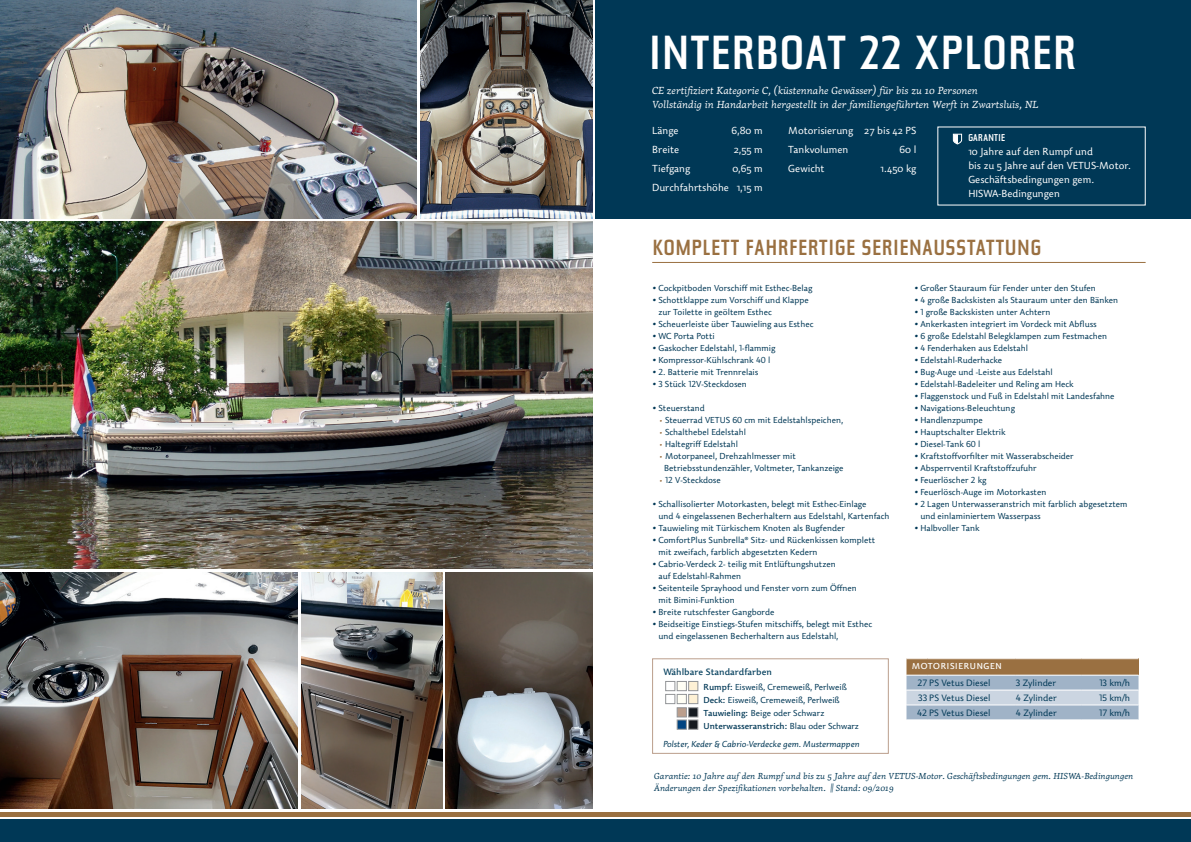
<style>
.page{position:relative;width:1191px;height:842px;background:#fff}
.page>*{position:absolute;margin:0;border:0;box-sizing:border-box;transform-origin:0 0}
.t1{font:500 expanded 48px "Tasse";letter-spacing:.04em;color:#fff}
.t2{font:500 expanded 22px "Tasse";letter-spacing:.05em;color:#9a7041}
.t3{font:300 10px/14px "Dederon SLOT";color:#fff}
.t4{font:italic 300 10px/14px "Dederon LOT";color:#fff}
.t5{font:500 expanded 10px "Tasse";letter-spacing:.04em;color:#fff}
.t6{font:300 9px "Dederon SLOT";color:#003856}
.t7{font:500 9px "Dederon SDOT";color:#08425f}
.t8{font:300 8.5px/12px "Dederon SLOT";color:#003856}
.t9{font:italic 300 8.5px/12px "Dederon LOT";color:#003856}
.t10{font:italic 300 8.5px "Dederon SLOT";letter-spacing:-.01em;color:#003856}
.t11{font:500 8.5px "Dederon SDOT";letter-spacing:-.005em;color:#003856}
.t12{font:500 8.5px "Dederon SDOT";letter-spacing:.08em;color:#fff}
.s1{font-size:6px;color:#9a7041}
.s2{font-family:"Dederon SDOT";font-weight:500}
.s3{font-family:"Dederon SLOT";font-weight:300}
</style>
<div class="page">
<div style="left:595px;top:0;width:596px;height:218px;background:#003856"></div>
<div style="left:0;top:819px;width:1191px;height:23px;background:#003856"></div>
<hr style="left:0;top:812px;width:1191px;height:4px;background:#9a7041">
<svg style="left:952px;top:133px;width:10px;height:12px"></svg>
<hr style="left:652px;top:262px;width:493px;height:1px;background:#9a7041">
<img style="left:420px;top:0;width:172px;height:218px">
<img style="left:0;top:0;width:417px;height:218px">
<img style="left:0;top:222px;width:592px;height:347px">
<img style="left:0;top:572px;width:298px;height:236px">
<img style="left:301px;top:572px;width:141px;height:236px">
<img style="left:445px;top:572px;width:147px;height:236px">
<svg style="left:906px;top:658px;width:232px;height:62px;background:#afafaf"></svg>
<div style="left:652px;top:658px;width:236px;height:96px;border:1px solid #bb9e8c"></div>
<div style="left:665px;top:681px;width:10px;height:10px;background:#fff;border:1px solid #939598"></div>
<div style="left:677px;top:681px;width:9px;height:10px;background:#fffef4;border:1px solid #939598"></div>
<div style="left:688px;top:681px;width:10px;height:10px;background:#fef1d5;border:1px solid #939598"></div>
<div style="left:665px;top:694px;width:10px;height:10px;background:#fff;border:1px solid #939598"></div>
<div style="left:677px;top:694px;width:9px;height:10px;background:#fffef4;border:1px solid #939598"></div>
<div style="left:688px;top:694px;width:10px;height:10px;background:#fef1d5;border:1px solid #939598"></div>
<div style="left:677px;top:707px;width:9px;height:10px;background:#bb9e8c;border:1px solid #939598"></div>
<div style="left:688px;top:707px;width:10px;height:10px;background:#161b21;border:1px solid #939598"></div>
<div style="left:677px;top:720px;width:9px;height:9px;background:#014481;border:1px solid #939598"></div>
<div style="left:688px;top:720px;width:10px;height:9px;background:#161b21;border:1px solid #939598"></div>
<h1 class="t1" style="left:649px;top:26px;width:427px">INTERBOAT 22 XPLORER</h1>
<p class="t4" style="left:652px;top:84px;width:388px">CE zertifiziert Kategorie C, (küstennahe Gewässer) für bis zu 10 Personen<br>Vollständig in Handarbeit hergestellt in der familiengeführten Werft in Zwartsluis, NL</p>
<p class="t3" style="left:652px;top:124px;width:28px">Länge</p>
<p class="t3" style="left:731px;top:124px;width:33px">6,80 m</p>
<p class="t3" style="left:652px;top:143px;width:29px">Breite</p>
<p class="t3" style="left:734px;top:143px;width:30px">2,55 m</p>
<p class="t3" style="left:652px;top:162px;width:40px">Tiefgang</p>
<p class="t3" style="left:652px;top:159px;width:112px;line-height:19px;text-align:right">0,65 m<br>Durchfahrtshöhe 1,15 m</p>
<p class="t3" style="left:788px;top:121px;width:129px;line-height:19px">Motorisierung 27 bis 42 PS<br>Tankvolumen</p>
<p class="t3" style="left:899px;top:143px;width:18px">60 l</p>
<p class="t3" style="left:788px;top:162px;width:38px">Gewicht</p>
<p class="t3" style="left:880px;top:162px;width:37px">1.450 kg</p>
<p class="t5" style="left:968px;top:132px;width:38px">GARANTIE</p>
<p class="t3" style="left:968px;top:145px;width:164px">10 Jahre auf den Rumpf und<br>bis zu 5 Jahre auf den VETUS-Motor.<br>Geschäftsbedingungen gem.<br>HISWA-Bedingungen</p>
<h2 class="t2" style="left:653px;top:236px;width:390px">KOMPLETT FAHRFERTIGE SERIENAUSSTATTUNG</h2>
<p class="t8" style="left:653px;top:282px;width:161px">• Cockpitboden Vorschiff mit Esthec-Belag</p>
<p class="t8" style="left:658px;top:294px;width:152px;text-indent:-6px">• Schottklappe zum Vorschiff und Klappe zur Toilette in geöltem Esthec</p>
<p class="t8" style="left:653px;top:318px;width:162px">• Scheuerleiste über Tauwieling aus Esthec</p>
<p class="t8" style="left:653px;top:330px;width:63px">• WC Porta Potti</p>
<p class="t8" style="left:653px;top:342px;width:124px">• Gaskocher Edelstahl, 1-flammig</p>
<p class="t8" style="left:653px;top:354px;width:119px">• Kompressor-Kühlschrank 40 l</p>
<p class="t8" style="left:653px;top:366px;width:107px">• 2. Batterie mit Trennrelais</p>
<p class="t8" style="left:653px;top:378px;width:96px">• 3 Stück 12V-Steckdosen</p>
<p class="t8" style="left:653px;top:402px;width:53px">• Steuerstand</p>
<p class="t8" style="left:660px;top:414px;width:185px"><span class="s1">•</span> Steuerrad VETUS 60 cm mit Edelstahlspeichen,</p>
<p class="t8" style="left:660px;top:426px;width:88px"><span class="s1">•</span> Schalthebel Edelstahl</p>
<p class="t8" style="left:660px;top:438px;width:80px"><span class="s1">•</span> Haltegriff Edelstahl</p>
<p class="t8" style="left:664px;top:450px;width:181px;text-indent:-4px"><span class="s1">•</span> Motorpaneel, Drehzahlmesser mit<br>Betriebsstundenzähler, Voltmeter, Tankanzeige</p>
<p class="t8" style="left:660px;top:474px;width:62px"><span class="s1">•</span> 12 V-Steckdose</p>
<p class="t8" style="left:658px;top:498px;width:233px;text-indent:-6px">• Schallisolierter Motorkasten, belegt mit Esthec-Einlage<br>und 4 eingelassenen Becherhaltern aus Edelstahl, Kartenfach</p>
<p class="t8" style="left:653px;top:522px;width:194px">• Tauwieling mit Türkischem Knoten als Bugfender</p>
<p class="t8" style="left:658px;top:534px;width:218px;text-indent:-6px">• ComfortPlus Sunbrella® Sitz- und Rückenkissen komplett mit zweifach, farblich abgesetzten Kedern</p>
<p class="t8" style="left:658px;top:558px;width:179px;text-indent:-6px">• Cabrio-Verdeck 2- teilig mit Entlüftungshutzen auf Edelstahl-Rahmen</p>
<p class="t8" style="left:658px;top:582px;width:200px;text-indent:-6px">• Seitenteile Sprayhood und Fenster vorn zum Öffnen mit Bimini-Funktion</p>
<p class="t8" style="left:653px;top:606px;width:123px">• Breite rutschfester Gangborde</p>
<p class="t8" style="left:658px;top:618px;width:215px;text-indent:-6px">• Beidseitige Einstiegs-Stufen mitschiffs, belegt mit Esthec und eingelassenen Becherhaltern aus Edelstahl,</p>
<p class="t8" style="left:914px;top:282px;width:183px">• Großer Stauraum für Fender unter den Stufen</p>
<p class="t8" style="left:914px;top:294px;width:205px">• 4 große Backskisten als Stauraum unter den Bänken</p>
<p class="t8" style="left:914px;top:306px;width:137px">• 1 große Backskisten unter Achtern</p>
<p class="t8" style="left:914px;top:318px;width:184px">• Ankerkasten integriert im Vordeck mit Abfluss</p>
<p class="t8" style="left:914px;top:330px;width:194px">• 6 große Edelstahl Belegklampen zum Festmachen</p>
<p class="t8" style="left:914px;top:342px;width:115px">• 4 Fenderhaken aus Edelstahl</p>
<p class="t8" style="left:914px;top:354px;width:89px">• Edelstahl-Ruderhacke</p>
<p class="t8" style="left:914px;top:366px;width:139px">• Bug-Auge und -Leiste aus Edelstahl</p>
<p class="t8" style="left:914px;top:378px;width:161px">• Edelstahl-Badeleiter und Reling am Heck</p>
<p class="t8" style="left:914px;top:390px;width:201px">• Flaggenstock und Fuß in Edelstahl mit Landesfahne</p>
<p class="t8" style="left:914px;top:402px;width:102px">• Navigations-Beleuchtung</p>
<p class="t8" style="left:914px;top:414px;width:70px">• Handlenzpumpe</p>
<p class="t8" style="left:914px;top:426px;width:93px">• Hauptschalter Elektrik</p>
<p class="t8" style="left:914px;top:438px;width:67px">• Diesel-Tank 60 l</p>
<p class="t8" style="left:914px;top:450px;width:161px">• Kraftstoffvorfilter mit Wasserabscheider</p>
<p class="t8" style="left:914px;top:462px;width:124px">• Absperrventil Kraftstoffzufuhr</p>
<p class="t8" style="left:914px;top:474px;width:73px">• Feuerlöscher 2 kg</p>
<p class="t8" style="left:914px;top:486px;width:133px">• Feuerlösch-Auge im Motorkasten</p>
<p class="t8" style="left:920px;top:498px;width:209px;text-indent:-6px">• 2 Lagen Unterwasseranstrich mit farblich abgesetztem und einlaminiertem Wasserpass</p>
<p class="t8" style="left:914px;top:522px;width:66px">• Halbvoller Tank</p>
<p class="t7" style="left:663px;top:666px;width:110px">Wählbare Standardfarben</p>
<p class="t8" style="left:703px;top:680px;width:145px;line-height:13px"><span class="s2">Rumpf:</span> Eisweiß, Cremeweiß, Perlweiß<br><span class="s2">Deck:</span> Eisweiß, Cremeweiß, Perlweiß<br><span class="s2">Tauwieling:</span> Beige oder Schwarz</p>
<p class="t11" style="left:703px;top:721px;width:157px">Unterwasseranstrich: <span class="s3">Blau oder Schwarz</span></p>
<p class="t10" style="left:663px;top:739px;width:198px">Polster, Keder &amp; Cabrio-Verdecke gem. Mustermappen</p>
<p class="t12" style="left:911px;top:661px;width:92px">MOTORISIERUNGEN</p>
<p class="t6" style="left:917px;top:677px;width:74px">27 PS Vetus Diesel</p>
<p class="t6" style="left:1016px;top:677px;width:42px">3 Zylinder</p>
<p class="t6" style="left:1099px;top:677px;width:32px">13 km/h</p>
<p class="t6" style="left:918px;top:692px;width:74px">33 PS Vetus Diesel</p>
<p class="t6" style="left:1015px;top:692px;width:42px">4 Zylinder</p>
<p class="t6" style="left:1099px;top:692px;width:32px">15 km/h</p>
<p class="t6" style="left:917px;top:707px;width:75px">42 PS Vetus Diesel</p>
<p class="t6" style="left:1015px;top:707px;width:42px">4 Zylinder</p>
<p class="t6" style="left:1099px;top:707px;width:32px">17 km/h</p>
<p class="t9" style="left:654px;top:770px;width:480px">Garantie: 10 Jahre auf den Rumpf und bis zu 5 Jahre auf den VETUS-Motor. Geschäftsbedingungen gem. HISWA-Bedingungen<br>Änderungen der Spezifikationen vorbehalten. || Stand: 09/2019</p>
</div>
